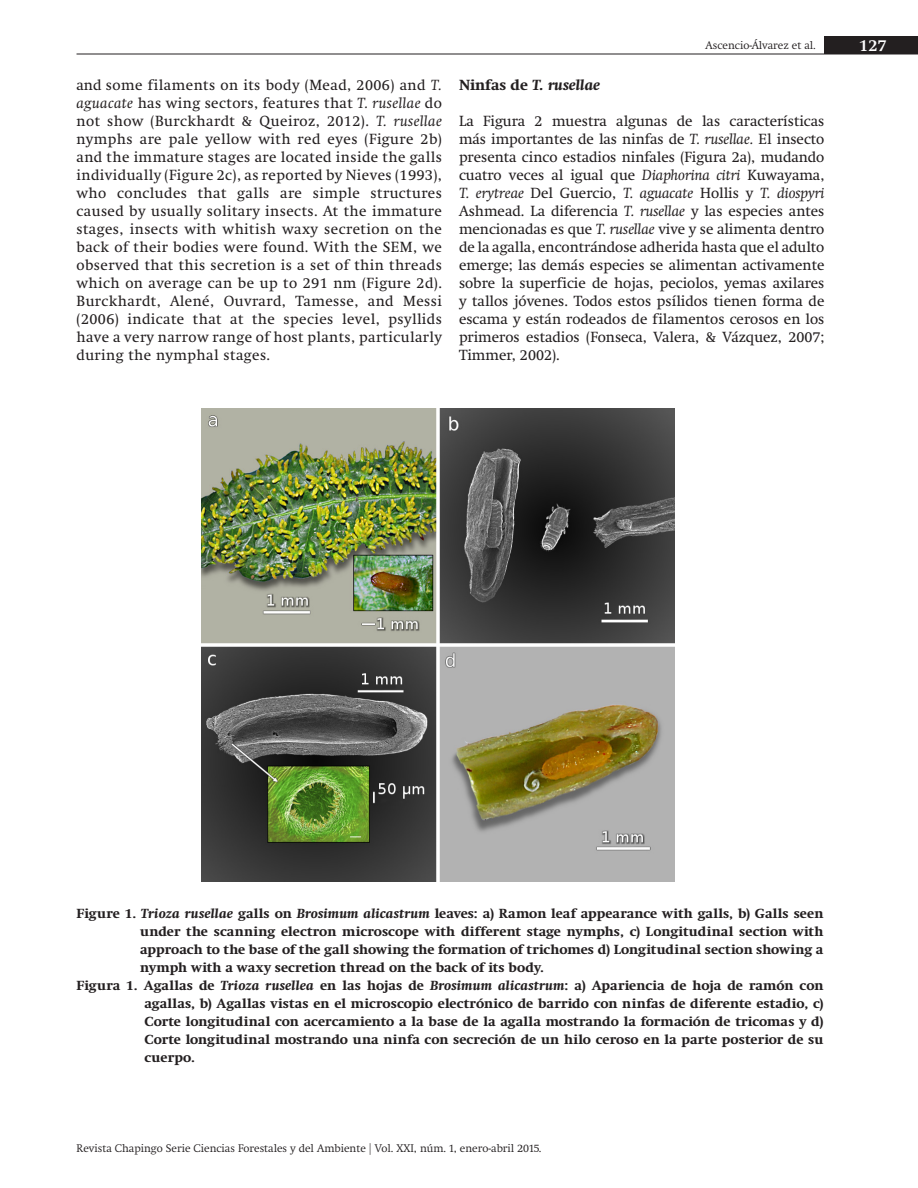
<style>
.page{position:relative;width:918px;height:1188px;background:#fff}
.page>*{position:absolute;margin:0;border:0;box-sizing:border-box;transform-origin:0 0}
.t1{font:600 16.5px "Swift Neue LT Pro";color:#fff}
.t2{font:15px/18px "Swift Neue LT Pro";letter-spacing:.01em;color:#231f20;text-align:justify}
.t3{font:italic 700 15px "Swift Neue LT Pro";color:#231f20}
.pie_de_figura{font:700 13.5px/18px "Swift Neue LT Pro";letter-spacing:.01em;color:#231f20;text-align:justify}
.t4{font:300 11.25px "Swift Neue LT Pro";color:#231f20}
.s1{font-style:italic}
.s2{font-style:normal}
.s3{font-size:12px}
</style>
<div class="page">
<hr style="left:77px;top:54px;width:841px;height:1px;background:#231f20">
<div style="left:824px;top:36px;width:94px;height:18px;background:#231f20"></div>
<img style="left:202px;top:409px;width:473px;height:473px">
<p class="t4" style="left:706px;top:39px;width:112px">Ascencio-Álvarez et al.</p>
<p class="t1" style="left:859px;top:35px;width:29px">127</p>
<p class="t2" style="left:77px;top:76px;width:367px">and some filaments on its body (Mead, 2006) and <span class="s1">T. aguacate</span> has wing sectors, features that <span class="s1">T. rusellae</span> do not show (Burckhardt &amp; Queiroz, 2012). <span class="s1">T. rusellae </span>nymphs are pale yellow with red eyes (Figure 2b) and the immature stages are located inside the galls individually (Figure 2c), as reported by Nieves (1993), who concludes that galls are simple structures caused by usually solitary insects. At the immature stages, insects with whitish waxy secretion on the back of their bodies were found. With the SEM, we observed that this secretion is a set of thin threads which on average can be up to 291 nm (Figure 2d).<br>Burckhardt, Alené, Ouvrard, Tamesse, and Messi (2006) indicate that at the species level, psyllids have a very narrow range of host plants, particularly during the nymphal stages.</p>
<p class="t3" style="left:459px;top:76px;width:143px"><span class="s2">Ninfas de</span> T. rusellae</p>
<p class="t2" style="left:459px;top:112px;width:367px">La Figura 2 muestra algunas de las características más importantes de las ninfas de <span class="s1">T. rusellae.</span> El insecto presenta cinco estadios ninfales (Figura 2a), mudando cuatro veces al igual que <span class="s1">Diaphorina citri</span> Kuwayama, <span class="s1">T. erytreae</span> Del Guercio, <span class="s1">T. aguacate</span> Hollis y <span class="s1">T. diospyri </span>Ashmead. La diferencia <span class="s1">T. rusellae</span> y las especies antes mencionadas es que <span class="s1">T. rusellae</span> vive y se alimenta dentro de la agalla, encontrándose adherida hasta que el adulto emerge; las demás especies se alimentan activamente sobre la superficie de hojas, peciolos, yemas axilares y tallos jóvenes. Todos estos psílidos tienen forma de escama y están rodeados de filamentos cerosos en los primeros estadios (Fonseca, Valera, &amp; Vázquez, 2007; Timmer, 2002).</p>
<p class="pie_de_figura" style="left:140px;top:904px;width:685px;text-indent:-64px">Figure 1. <span class="s1">Trioza rusellae</span> galls on <span class="s1">Brosimum alicastrum</span> leaves: a) Ramon leaf appearance with galls, b) Galls seen under the scanning electron microscope with different stage nymphs, c) Longitudinal section with approach to the base of the gall showing the formation of trichomes d) Longitudinal section showing a nymph with a waxy secretion thread on the back of its body.</p>
<p class="pie_de_figura" style="left:145px;top:976px;width:680px;text-indent:-68px">Figura 1. Agallas de <span class="s1">Trioza rusellea</span> en las hojas de <span class="s1">Brosimum alicastrum</span>: a) Apariencia de hoja de ramón con agallas, b) Agallas vistas en el microscopio electrónico de barrido con ninfas de diferente estadio, c)<br>Corte longitudinal con acercamiento a la base de la agalla mostrando la formación de tricomas y d)<br>Corte longitudinal mostrando una ninfa con secreción de un hilo ceroso en la parte posterior de su cuerpo.</p>
<p class="t4" style="left:77px;top:1142px;width:467px">Revista Chapingo Serie Ciencias Forestales y del Ambiente <span class="s3">|</span> Vol. XXI, núm. 1, enero-abril 2015.</p>
</div>
